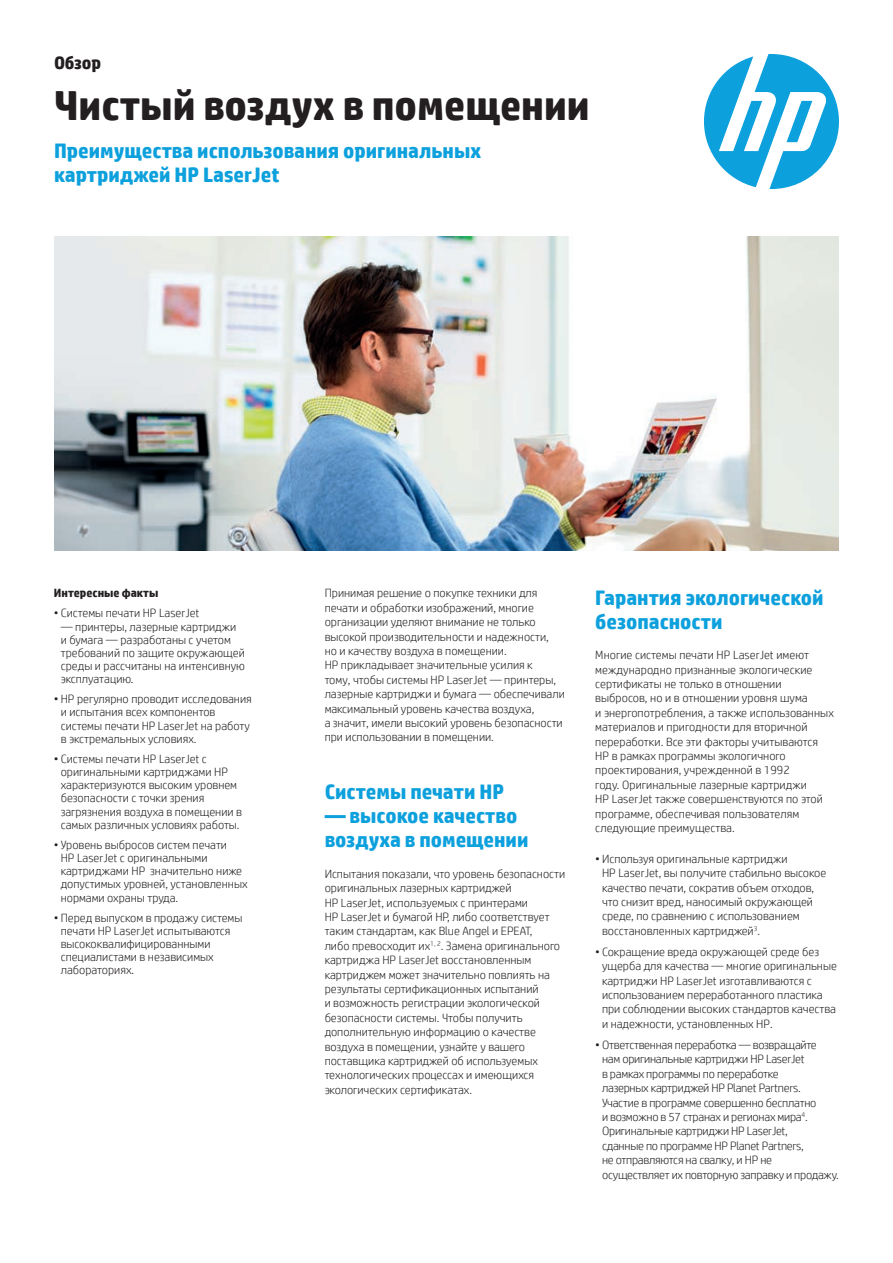
<style>
.page{position:relative;width:893px;height:1263px;background:#fff}
.page>*{position:absolute;margin:0;border:0;box-sizing:border-box;transform-origin:0 0}
.t1{font:700 42px "HP Simplified";color:#231f20}
.t2{font:700 21px/24px "HP Simplified";color:#0ca0dd}
.t3{font:700 18px "HP Simplified";letter-spacing:-.005em;color:#231f20}
.t4{font:300 12px/14.4px "HP Simplified";color:#231f20}
.t5{font:300 12px/14.4px "HP Simplified";letter-spacing:-.02em;color:#231f20}
.t6{font:700 12px "HP Simplified";color:#231f20}
</style>
<div class="page">
<svg style="left:704px;top:54px;width:135px;height:135px"></svg>
<img style="left:54px;top:237px;width:785px;height:313px">
<h3 class="t3" style="left:54px;top:51px;width:49px">Обзор</h3>
<h1 class="t1" style="left:54px;top:78px;width:537px">Чистый воздух в помещении</h1>
<h2 class="t2" style="left:54px;top:139px;width:429px">Преимущества использования оригинальных картриджей HP LaserJet</h2>
<p class="t6" style="left:54px;top:585px;width:106px">Интересные факты</p>
<p class="t4" style="left:54px;top:606px;width:147px">• Системы печати HP LaserJet</p>
<p class="t4" style="left:61px;top:619px;width:186px;line-height:13.2px">— принтеры, лазерные картриджи и бумага — разработаны с учетом требований по защите окружающей среды и рассчитаны на интенсивную эксплуатацию.</p>
<p class="t4" style="left:61px;top:692px;width:193px;line-height:13.2px;text-indent:-7px">• HP регулярно проводит исследования и испытания всех компонентов системы печати HP LaserJet на работу в экстремальных условиях.</p>
<p class="t4" style="left:61px;top:752px;width:183px;line-height:13.2px;text-indent:-7px">• Системы печати HP LaserJet с оригинальными картриджами HP характеризуются высоким уровнем безопасности с точки зрения загрязнения воздуха в помещении в самых различных условиях работы.</p>
<p class="t4" style="left:61px;top:838px;width:188px;line-height:13.2px;text-indent:-7px">• Уровень выбросов систем печати<br>HP LaserJet с оригинальными картриджами HP значительно ниже допустимых уровней, установленных нормами охраны труда.</p>
<p class="t4" style="left:61px;top:910px;width:183px;line-height:13.2px;text-indent:-7px">• Перед выпуском в продажу системы печати HP LaserJet испытываются высококвалифицированными специалистами в независимых лабораториях.</p>
<p class="t4" style="left:325px;top:586px;width:242px">Принимая решение о покупке техники для печати и обработки изображений, многие организации уделяют внимание не только высокой производительности и надежности,<br>но и качеству воздуха в помещении.<br>HP прикладывает значительные усилия к<br>тому, чтобы системы HP LaserJet — принтеры, лазерные картриджи и бумага — обеспечивали максимальный уровень качества воздуха,<br>а значит, имели высокий уровень безопасности при использовании в помещении.</p>
<h2 class="t2" style="left:325px;top:780px;width:181px">Системы печати HP</h2>
<h2 class="t2" style="left:325px;top:804px;width:205px">— высокое качество воздуха в помещении</h2>
<p class="t4" style="left:325px;top:866px;width:242px">Испытания показали, что уровень безопасности оригинальных лазерных картриджей<br>HP LaserJet, используемых с принтерами<br>HP LaserJet и бумагой HP, либо соответствует таким стандартам, как Blue Angel и EPEAT,<br>либо превосходит их<sup>1,</sup> <sup>2</sup>. Замена оригинального картриджа HP LaserJet восстановленным картриджем может значительно повлиять на результаты сертификационных испытаний<br>и возможность регистрации экологической безопасности системы. Чтобы получить дополнительную информацию о качестве воздуха в помещении, узнайте у вашего поставщика картриджей об используемых технологических процессах и имеющихся экологических сертификатах.</p>
<h2 class="t2" style="left:595px;top:585px;width:230px">Гарантия экологической безопасности</h2>
<p class="t4" style="left:595px;top:647px;width:240px">Многие системы печати HP LaserJet имеют международно признанные экологические сертификаты не только в отношении выбросов, но и в отношении уровня шума<br>и энергопотребления, а также использованных материалов и пригодности для вторичной переработки. Все эти факторы учитываются HP в рамках программы экологичного проектирования, учрежденной в 1992<br>году. Оригинальные лазерные картриджи<br>HP LaserJet также совершенствуются по этой программе, обеспечивая пользователям следующие преимущества.</p>
<p class="t4" style="left:602px;top:851px;width:226px;text-indent:-7px">• Используя оригинальные картриджи<br>HP LaserJet, вы получите стабильно высокое качество печати, сократив объем отходов, что снизит вред, наносимый окружающей среде, по сравнению с использованием восстановленных картриджей<sup>3</sup>.</p>
<p class="t4" style="left:602px;top:944px;width:236px;text-indent:-7px">• Сокращение вреда окружающей среде без ущерба для качества — многие оригинальные картриджи HP LaserJet изготавливаются с использованием переработанного пластика при соблюдении высоких стандартов качества и надежности, установленных HP.</p>
<p class="t5" style="left:602px;top:1037px;width:238px;text-indent:-7px">• Ответственная переработка — возвращайте<br>нам оригинальные картриджи HP LaserJet<br>в рамках программы по переработке<br>лазерных картриджей HP Planet Partners.<br>Участие в программе совершенно бесплатно<br>и возможно в 57 странах и регионах мира<sup>4</sup>.<br>Оригинальные картриджи HP LaserJet,<br>сданные по программе HP Planet Partners,<br>не отправляются на свалку, и HP не осуществляет их повторную заправку и продажу.</p>
</div>
